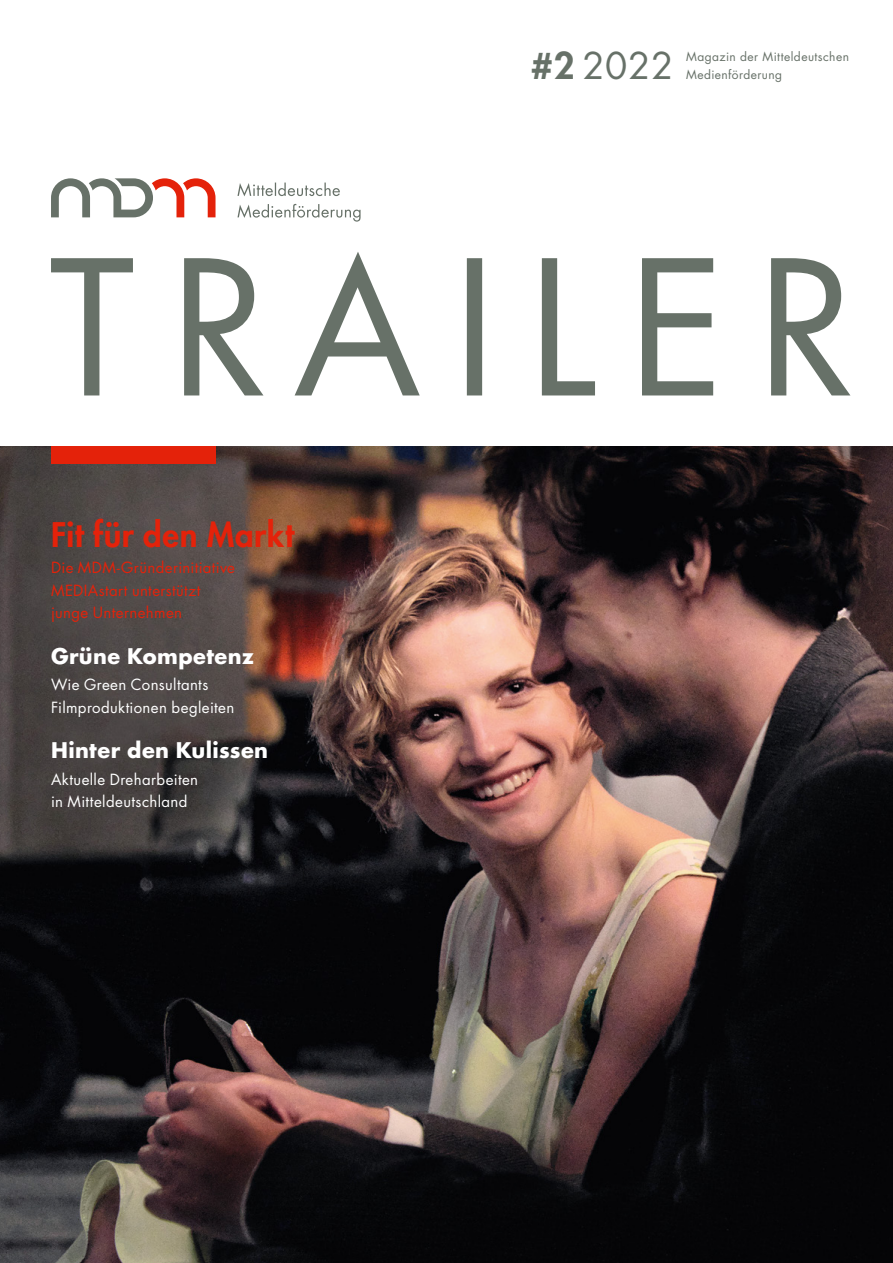
<style>
.page{position:relative;width:893px;height:1263px;background:#fff}
.page>*{position:absolute;margin:0;border:0;box-sizing:border-box;transform-origin:0 0}
.Titel_Subtitel{font:36px "Futura Std";color:#677168}
.Head_rot_zentr{font:800 33px "Futura Std";letter-spacing:.015em;color:#e4220a}
.Head_rot_zentr-2{font:700 21px "Futura Std";letter-spacing:.02em;color:#fff}
.Head_rot_zentr-3{font:15px/22.5px "Futura Std";letter-spacing:.025em;color:#fff}
.Head_rot_zentr-4{font:15px/22.5px "Futura Std";letter-spacing:.025em;color:#e4220a}
.Titel_Subtitel-2{font:12px "Futura Std";letter-spacing:.035em;color:#677168}
.s1{font-weight:800}
</style>
<div class="page">
<img style="left:0;top:446px;width:893px;height:817px">
<div style="left:51px;top:446px;width:164px;height:17px;background:#e4220a"></div>
<svg style="left:51px;top:252px;width:799px;height:143px"></svg>
<svg style="left:51px;top:178px;width:165px;height:39px"></svg>
<svg style="left:237px;top:183px;width:124px;height:39px"></svg>
<p class="Head_rot_zentr" style="left:51px;top:513px;width:245px">Fit für den Markt</p>
<p class="Head_rot_zentr-4" style="left:51px;top:557px;width:186px">Die MDM-Gründerinitiative<br>MEDIAstart unterstützt junge Unternehmen</p>
<p class="Head_rot_zentr-2" style="left:51px;top:642px;width:204px">Grüne Kompetenz</p>
<p class="Head_rot_zentr-3" style="left:51px;top:674px;width:185px">Wie Green Consultants<br>Filmproduktionen begleiten</p>
<p class="Head_rot_zentr-2" style="left:51px;top:736px;width:219px">Hinter den Kulissen</p>
<p class="Head_rot_zentr-3" style="left:51px;top:768px;width:149px">Aktuelle Dreharbeiten in Mitteldeutschland</p>
<p class="Titel_Subtitel" style="left:531px;top:42px;width:143px"><span class="s1">#2</span> 2022</p>
<p class="Titel_Subtitel-2" style="left:686px;top:48px;width:165px">Magazin der Mitteldeutschen</p>
<p class="Titel_Subtitel-2" style="left:686px;top:66px;width:98px">Medienförderung</p>
</div>
